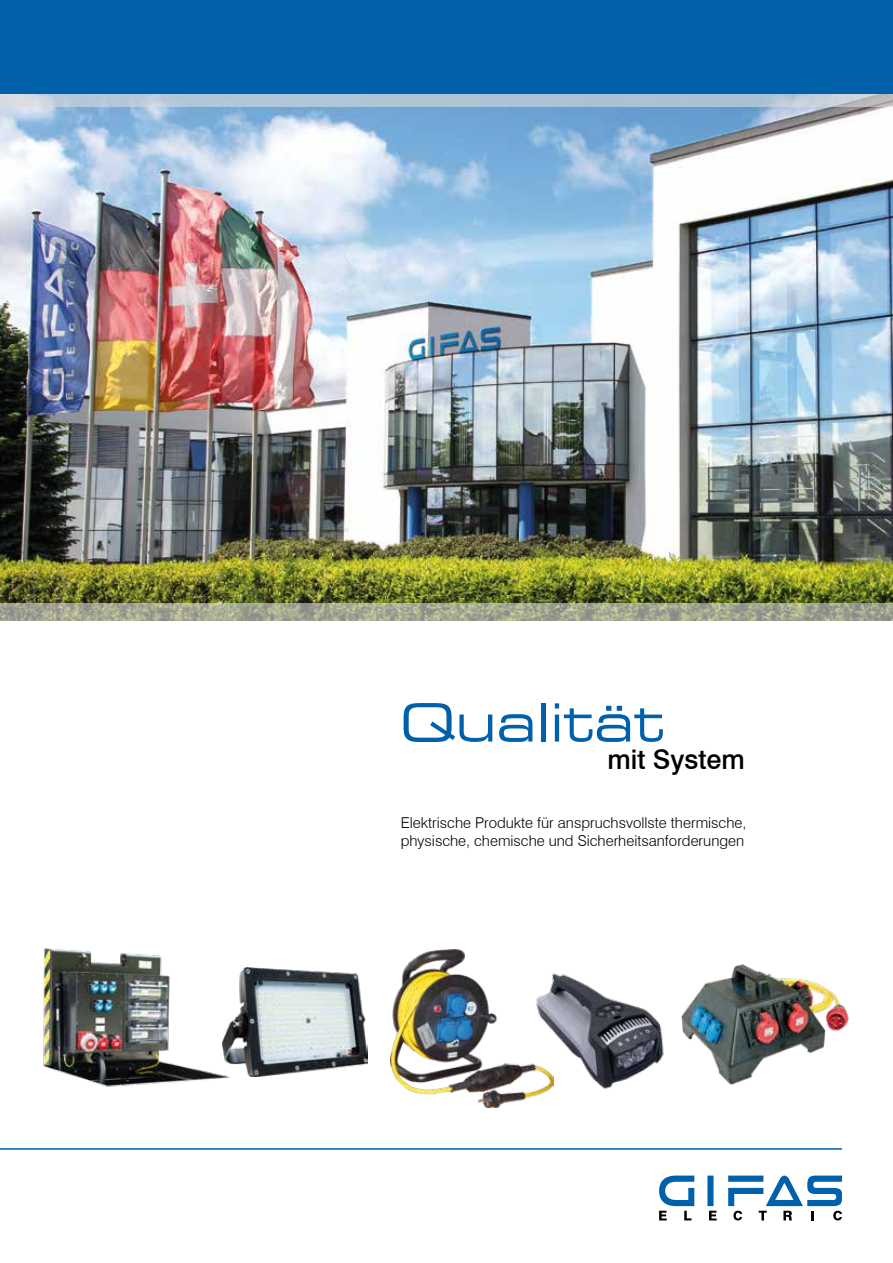
<style>
.page{position:relative;width:893px;height:1263px;background:#fff}
.page>*{position:absolute;margin:0;border:0;box-sizing:border-box;transform-origin:0 0}
.t1{font:expanded 52.5px "Square 721 BT";color:#0060a9}
.t2{font:500 27px "Swiss 721 BT";color:#000}
.t3{font:300 15px/18px "Swiss 721 BT";color:#000}
</style>
<div class="page">
<img style="left:0;top:107px;width:893px;height:497px">
<img style="left:43px;top:948px;width:188px;height:139px">
<img style="left:682px;top:965px;width:167px;height:120px">
<img style="left:391px;top:950px;width:149px;height:157px">
<img style="left:223px;top:967px;width:144px;height:110px">
<img style="left:534px;top:968px;width:130px;height:126px">
<svg style="left:0;top:604px;width:893px;height:17px"></svg>
<svg style="left:0;top:94px;width:893px;height:13px;fill:#b0c5d7"></svg>
<div style="left:0;top:0;width:893px;height:94px;background:#0060a9"></div>
<div style="left:707px;top:1175px;width:6px;height:31px;background:#0060a9"></div>
<svg style="left:659px;top:1175px;width:35px;height:45px"></svg>
<svg style="left:709px;top:1211px;width:8px;height:9px"></svg>
<svg style="left:728px;top:1175px;width:114px;height:45px"></svg>
<hr style="left:0;top:1148px;width:842px;height:2px;background:#0060a9">
<h1 class="t1" style="left:400px;top:691px;width:266px">Qualität</h1>
<h2 class="t2" style="left:607px;top:743px;width:139px">mit System</h2>
<p class="t3" style="left:401px;top:813px;width:347px">Elektrische Produkte für anspruchsvollste thermische, physische, chemische und Sicherheitsanforderungen</p>
</div>
